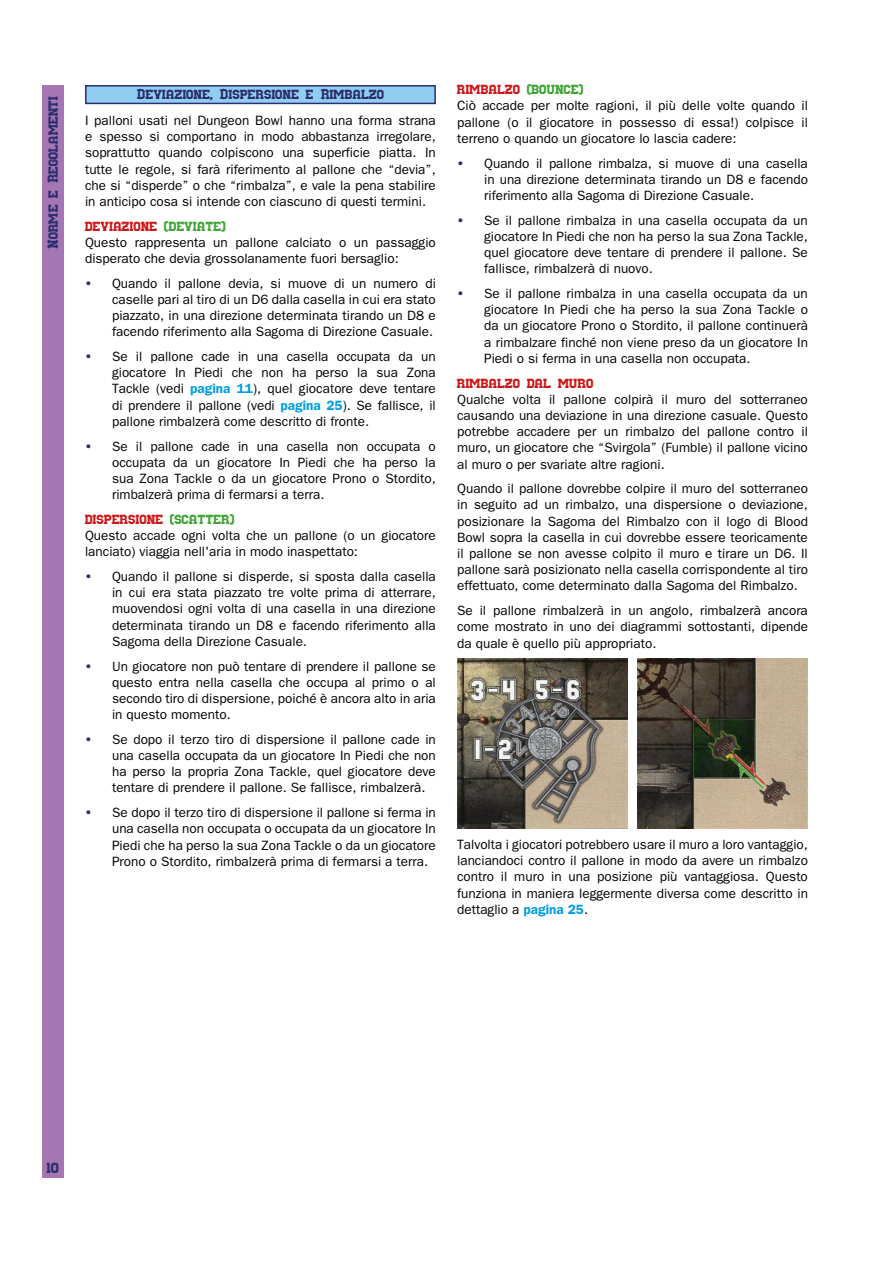
<style>
.page{position:relative;width:893px;height:1263px;background:#fff}
.page>*{position:absolute;margin:0;border:0;box-sizing:border-box;transform-origin:0 0}
.t1{font:15px "Nuffle";color:#2b2e6f}
.t2{font:13.5px/16.2px "Franklin Gothic";color:#000;text-align:justify}
.t3{font:13.5px "Nuffle";color:#cd1719}
.t4{font:13.5px "Nuffle";color:#2b2e6f}
.s1{color:#3fa535}
.s2{font-family:"Nuffle";color:#2b2e6f}
.s3{font-weight:600;color:#009fe3}
</style>
<div class="page">
<div style="left:43px;top:85px;width:21px;height:1093px;background:#a476b2"></div>
<div style="left:85px;top:85px;width:351px;height:19px;background:#91cdf1;border:1px solid #2b2e6f"></div>
<img style="left:457px;top:658px;width:170px;height:170px">
<img style="left:638px;top:658px;width:170px;height:170px">
<p class="t4" style="left:43px;top:249px;width:155px;rotate:-90deg">Norme e Regolamenti</p>
<p class="t4" style="left:137px;top:85px;width:249px">Deviazione, Dispersione e Rimbalzo</p>
<p class="t3" style="left:457px;top:80px;width:128px">rimbalzo <span class="s1">(bounce)</span></p>
<p class="t2" style="left:457px;top:98px;width:352px">Ciò accade per molte ragioni, il più delle volte quando il pallone (o il giocatore in possesso di essa!) colpisce il terreno o quando un giocatore lo lascia cadere:</p>
<p class="t2" style="left:484px;top:155px;width:325px;text-indent:-27px"><span class="s2">•</span> Quando il pallone rimbalza, si muove di una casella in una direzione determinata tirando un D8 e facendo riferimento alla Sagoma di Direzione Casuale.</p>
<p class="t2" style="left:484px;top:212px;width:325px;text-indent:-27px"><span class="s2">•</span> Se il pallone rimbalza in una casella occupata da un giocatore In Piedi che non ha perso la sua Zona Tackle, quel giocatore deve tentare di prendere il pallone. Se fallisce, rimbalzerà di nuovo.</p>
<p class="t2" style="left:484px;top:285px;width:325px;text-indent:-27px"><span class="s2">•</span> Se il pallone rimbalza in una casella occupata da un giocatore In Piedi che ha perso la sua Zona Tackle o da un giocatore Prono o Stordito, il pallone continuerà a rimbalzare finché non viene preso da un giocatore In Piedi o si ferma in una casella non occupata.</p>
<p class="t3" style="left:457px;top:373px;width:138px">rimbalzo dal muro</p>
<p class="t2" style="left:457px;top:391px;width:352px">Qualche volta il pallone colpirà il muro del sotterraneo causando una deviazione in una direzione casuale. Questo potrebbe accadere per un rimbalzo del pallone contro il muro, un giocatore che “Svirgola” (Fumble) il pallone vicino al muro o per svariate altre ragioni.</p>
<p class="t2" style="left:457px;top:481px;width:352px">Quando il pallone dovrebbe colpire il muro del sotterraneo in seguito ad un rimbalzo, una dispersione o deviazione, posizionare la Sagoma del Rimbalzo con il logo di Blood Bowl sopra la casella in cui dovrebbe essere teoricamente il pallone se non avesse colpito il muro e tirare un D6. Il pallone sarà posizionato nella casella corrispondente al tiro effettuato, come determinato dalla Sagoma del Rimbalzo.</p>
<p class="t2" style="left:457px;top:603px;width:352px">Se il pallone rimbalzerà in un angolo, rimbalzerà ancora come mostrato in uno dei diagrammi sottostanti, dipende da quale è quello più appropriato.</p>
<p class="t2" style="left:85px;top:112px;width:352px">I palloni usati nel Dungeon Bowl hanno una forma strana e spesso si comportano in modo abbastanza irregolare, soprattutto quando colpiscono una superficie piatta. In tutte le regole, si farà riferimento al pallone che “devia”, che si “disperde” o che “rimbalza”, e vale la pena stabilire in anticipo cosa si intende con ciascuno di questi termini.</p>
<p class="t3" style="left:85px;top:216px;width:143px">deviazione <span class="s1">(deviate)</span></p>
<p class="t2" style="left:85px;top:234px;width:352px">Questo rappresenta un pallone calciato o un passaggio disperato che devia grossolanamente fuori bersaglio:</p>
<p class="t2" style="left:112px;top:275px;width:325px;text-indent:-27px"><span class="s2">•</span> Quando il pallone devia, si muove di un numero di caselle pari al tiro di un D6 dalla casella in cui era stato piazzato, in una direzione determinata tirando un D8 e facendo riferimento alla Sagoma di Direzione Casuale.</p>
<p class="t2" style="left:112px;top:348px;width:325px;text-indent:-27px"><span class="s2">•</span> Se il pallone cade in una casella occupata da un giocatore In Piedi che non ha perso la sua Zona Tackle (vedi <span class="s3">pagina 11</span>), quel giocatore deve tentare di prendere il pallone (vedi <span class="s3">pagina 25</span>). Se fallisce, il pallone rimbalzerà come descritto di fronte.</p>
<p class="t2" style="left:112px;top:438px;width:325px;text-indent:-27px"><span class="s2">•</span> Se il pallone cade in una casella non occupata o occupata da un giocatore In Piedi che ha perso la sua Zona Tackle o da un giocatore Prono o Stordito, rimbalzerà prima di fermarsi a terra.</p>
<p class="t3" style="left:85px;top:509px;width:151px">dispersione <span class="s1">(scatter)</span></p>
<p class="t2" style="left:85px;top:527px;width:352px">Questo accade ogni volta che un pallone (o un giocatore lanciato) viaggia nell'aria in modo inaspettato:</p>
<p class="t2" style="left:112px;top:568px;width:325px;text-indent:-27px"><span class="s2">•</span> Quando il pallone si disperde, si sposta dalla casella in cui era stata piazzato tre volte prima di atterrare, muovendosi ogni volta di una casella in una direzione determinata tirando un D8 e facendo riferimento alla Sagoma della Direzione Casuale.</p>
<p class="t2" style="left:112px;top:658px;width:325px;text-indent:-27px"><span class="s2">•</span> Un giocatore non può tentare di prendere il pallone se questo entra nella casella che occupa al primo o al secondo tiro di dispersione, poiché è ancora alto in aria in questo momento.</p>
<p class="t2" style="left:112px;top:731px;width:325px;text-indent:-27px"><span class="s2">•</span> Se dopo il terzo tiro di dispersione il pallone cade in una casella occupata da un giocatore In Piedi che non ha perso la propria Zona Tackle, quel giocatore deve tentare di prendere il pallone. Se fallisce, rimbalzerà.</p>
<p class="t2" style="left:112px;top:804px;width:325px;text-indent:-27px"><span class="s2">•</span> Se dopo il terzo tiro di dispersione il pallone si ferma in una casella non occupata o occupata da un giocatore In Piedi che ha perso la sua Zona Tackle o da un giocatore Prono o Stordito, rimbalzerà prima di fermarsi a terra.</p>
<p class="t2" style="left:457px;top:836px;width:352px">Talvolta i giocatori potrebbero usare il muro a loro vantaggio, lanciandoci contro il pallone in modo da avere un rimbalzo contro il muro in una posizione più vantaggiosa. Questo funziona in maniera leggermente diversa come descritto in dettaglio a <span class="s3">pagina 25</span>.</p>
<p class="t1" style="left:47px;top:1156px;width:14px">10</p>
</div>
